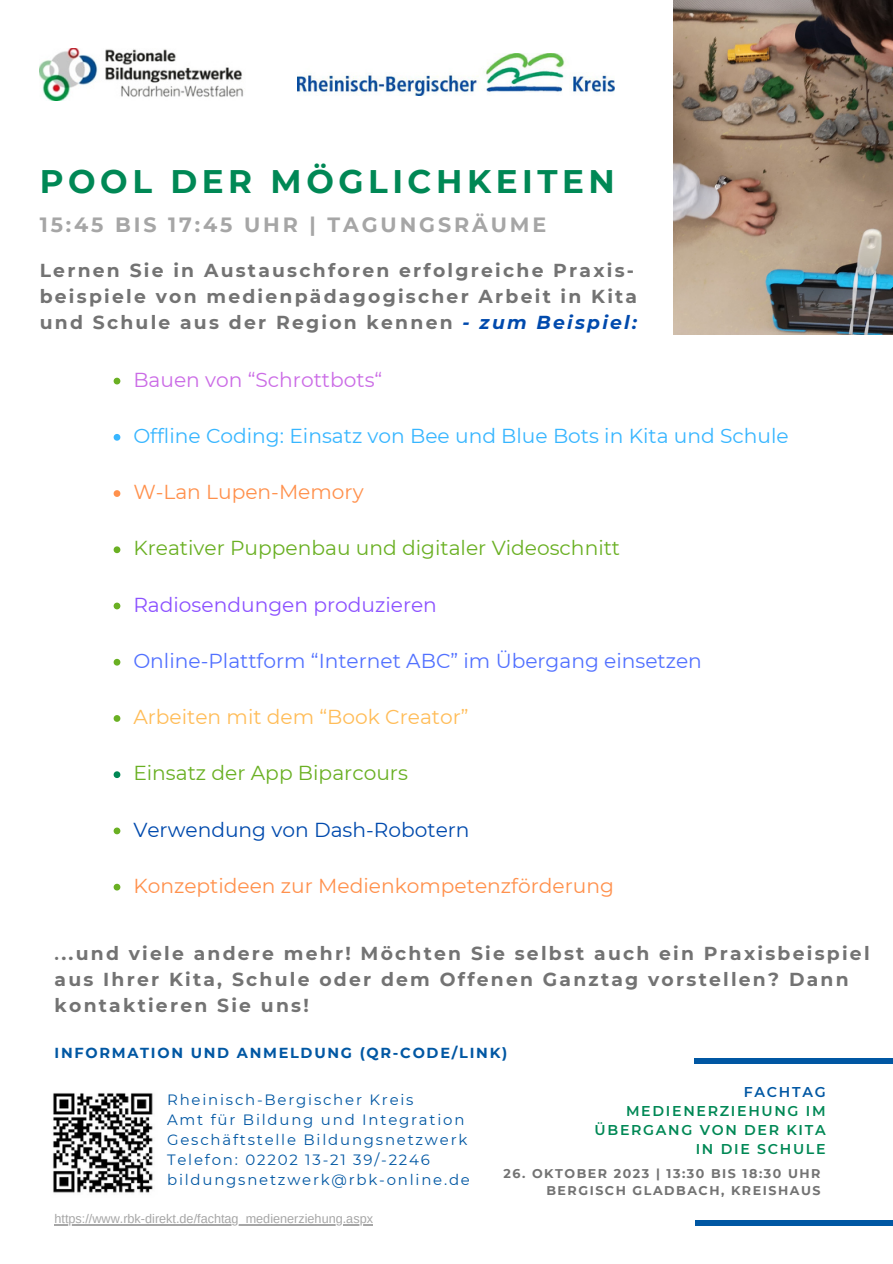
<style>
.page{position:relative;width:893px;height:1264px;background:#fff}
.page>*{position:absolute;margin:0;border:0;box-sizing:border-box;transform-origin:0 0}
.t1{font:700 32.55px "Montserrat";letter-spacing:.14em;color:#085}
.t2{font:700 20.55px "Montserrat";letter-spacing:.14em;color:#a6a6a6}
.t3{font:20.25px "Montserrat";color:#6ab023}
.t4{font:20.25px "Montserrat";color:#ff914d}
.t5{font:20.25px "Montserrat";color:#38b6ff}
.t6{font:20.25px "Montserrat";color:#5271ff}
.t7{font:20.25px "Montserrat";color:#ffbd59}
.t8{font:20.25px "Montserrat";color:#004aad}
.t9{font:20.25px "Montserrat";color:#8c52ff}
.t10{font:20.25px "Montserrat";color:#cb6ce6}
.t11{font:700 18.75px/25.8px "Montserrat";letter-spacing:.12em;color:#737373}
.t12{font:14.85px "Montserrat";letter-spacing:.12em;color:#0057a3}
.t13{font:700 14.55px "Montserrat";letter-spacing:.12em;color:#0057a3}
.t14{font:600 14.25px/19px "Montserrat";letter-spacing:.12em;color:#085;text-align:right}
.t15{font:600 14.25px "Montserrat";letter-spacing:.12em;color:#0057a3}
.t16{font:700 12.6px "Montserrat";letter-spacing:.12em;color:#737373}
.t17{font:12.6px "Arimo";color:#a6a6a6}
.s1{font-style:italic;color:#004aad}
.s2{font-weight:600}
</style>
<div class="page">
<img style="left:40px;top:48px;width:203px;height:52px">
<img style="left:297px;top:53px;width:317px;height:43px">
<img style="left:53px;top:1093px;width:100px;height:100px">
<hr style="left:55px;top:1224px;width:318px;height:1px;background:#a6a6a6">
<div style="left:694px;top:1058px;width:198px;height:5px;background:#0057a3"></div>
<div style="left:694px;top:1220px;width:198px;height:6px;background:#0057a3"></div>
<img style="left:673px;top:0;width:219px;height:334px">
<svg style="left:114px;top:378px;width:6px;height:6px"></svg>
<svg style="left:114px;top:434px;width:6px;height:6px"></svg>
<svg style="left:114px;top:490px;width:6px;height:7px"></svg>
<svg style="left:114px;top:546px;width:6px;height:7px"></svg>
<svg style="left:114px;top:602px;width:6px;height:7px"></svg>
<svg style="left:114px;top:659px;width:6px;height:6px"></svg>
<svg style="left:114px;top:715px;width:6px;height:6px"></svg>
<svg style="left:114px;top:771px;width:6px;height:7px"></svg>
<svg style="left:114px;top:827px;width:6px;height:7px"></svg>
<svg style="left:114px;top:883px;width:6px;height:7px"></svg>
<p class="t1" style="left:40px;top:161px;width:576px">POOL DER MÖGLICHKEITEN</p>
<p class="t2" style="left:40px;top:212px;width:508px">15:45 BIS 17:45 UHR | TAGUNGSRÄUME</p>
<p class="t11" style="left:40px;top:257px;width:599px">Lernen Sie in Austauschforen erfolgreiche Praxis&shy;beispiele von medienpädagogischer Arbeit in Kita und Schule aus der Region kennen <span class="s1">- zum Beispiel:</span></p>
<p class="t10" style="left:133px;top:367px;width:250px">Bauen von “Schrottbots“</p>
<p class="t5" style="left:133px;top:423px;width:657px">Offline Coding: Einsatz von Bee und Blue Bots in Kita und Schule</p>
<p class="t4" style="left:133px;top:479px;width:232px">W-Lan Lupen-Memory</p>
<p class="t3" style="left:133px;top:536px;width:488px">Kreativer Puppenbau und digitaler Videoschnitt</p>
<p class="t9" style="left:133px;top:592px;width:305px">Radiosendungen produzieren</p>
<p class="t6" style="left:133px;top:648px;width:570px">Online-Plattform “Internet ABC” im Übergang einsetzen</p>
<p class="t7" style="left:133px;top:704px;width:337px">Arbeiten mit dem “Book Creator”</p>
<p class="t3" style="left:133px;top:760px;width:276px">Einsatz der App Biparcours</p>
<p class="t8" style="left:133px;top:817px;width:338px">Verwendung von Dash-Robotern</p>
<p class="t4" style="left:133px;top:873px;width:482px">Konzeptideen zur Medienkompetenzförderung</p>
<p class="t11" style="left:55px;top:940px;width:816px"><span class="s2">.</span>..und viele andere mehr! Möchten Sie selbst auch ein Praxisbeispiel aus Ihrer Kita, Schule oder dem Offenen Ganztag vorstellen? Dann kontaktieren Sie uns!</p>
<p class="t13" style="left:55px;top:1044px;width:454px">INFORMATION UND ANMELDUNG (QR-CODE/LINK)</p>
<p class="t12" style="left:167px;top:1090px;width:248px">Rheinisch-Bergischer Kreis</p>
<p class="t12" style="left:167px;top:1110px;width:299px">Amt für Bildung und Integration</p>
<p class="t12" style="left:167px;top:1130px;width:302px">Geschäftstelle Bildungsnetzwerk</p>
<p class="t12" style="left:167px;top:1150px;width:264px">Telefon: 02202 13-21 39/-2246</p>
<p class="t12" style="left:167px;top:1170px;width:304px">bildungsnetzwerk@rbk-online.de</p>
<p class="t17" style="left:55px;top:1211px;width:320px">https://www.rbk-direkt.de/fachtag_medienerziehung.aspx</p>
<p class="t15" style="left:743px;top:1082px;width:83px">FACHTAG</p>
<p class="t14" style="left:594px;top:1101px;width:232px">MEDIENERZIEHUNG IM<br>ÜBERGANG VON DER KITA<br>IN DIE SCHULE</p>
<p class="t16" style="left:503px;top:1165px;width:318px">26. OKTOBER 2023 | 13:30 BIS 18:30 UHR</p>
<p class="t16" style="left:546px;top:1182px;width:275px">BERGISCH GLADBACH, KREISHAUS</p>
</div>
